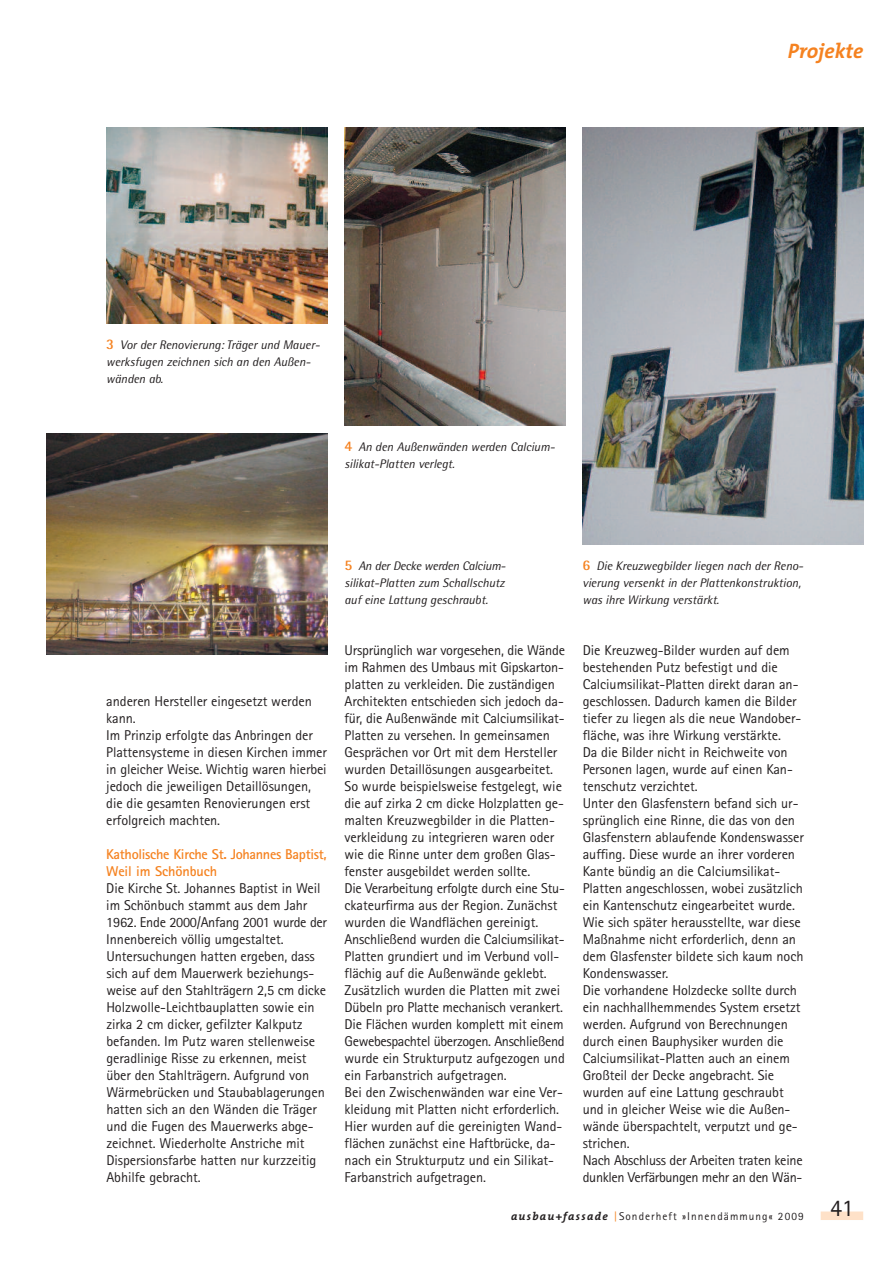
<style>
.page{position:relative;width:893px;height:1263px;background:#fff}
.page>*{position:absolute;margin:0;border:0;box-sizing:border-box;transform-origin:0 0}
.t1{font:italic 700 21px "The Mix";color:#f58220}
.t2{font:14.25px/17px "Rotis Sans Serif";letter-spacing:-.005em;color:#231f20}
.t3{font:700 14.25px/17px "Rotis Sans Serif";letter-spacing:-.02em;color:#f58220}
.t4{font:italic 12.45px/17px "Rotis Semi Sans";letter-spacing:-.005em;color:#231f20}
.t5{font:11.25px "Rotis Sans Serif";letter-spacing:.095em;color:#231f20}
.s1{font-weight:700;font-style:normal;font-size:14.7px;color:#f58220}
.s2{font-family:"The Mix";font-weight:700;font-style:italic}
.s3{color:#f58220}
</style>
<div class="page">
<div style="left:821px;top:1211px;width:42px;height:9px;background:#fee1c8"></div>
<img style="left:106px;top:128px;width:221px;height:195px">
<img style="left:47px;top:434px;width:280px;height:221px">
<img style="left:344px;top:128px;width:222px;height:297px">
<img style="left:583px;top:128px;width:280px;height:416px">
<h1 class="t1" style="left:788px;top:44px;width:77px">Projekte</h1>
<p class="t4" style="left:106px;top:337px;width:213px"><span class="s1">3</span> Vor der Renovierung: Träger und Mauer&shy;werksfugen zeichnen sich an den Außen&shy;wänden ab.</p>
<p class="t4" style="left:344px;top:439px;width:210px"><span class="s1">4</span> An den Außenwänden werden Calcium&shy;silikat-Platten verlegt.</p>
<p class="t2" style="left:106px;top:694px;width:222px">anderen Hersteller eingesetzt werden kann.<br>Im Prinzip erfolgte das Anbringen der<br>Plattensysteme in diesen Kirchen immer in gleicher Weise. Wichtig waren hierbei jedoch die jeweiligen Detaillösungen, die die gesamten Renovierungen erst erfolgreich machten.</p>
<p class="t3" style="left:106px;top:847px;width:222px">Katholische Kirche St. Johannes Baptist,<br>Weil im Schönbuch</p>
<p class="t2" style="left:106px;top:881px;width:222px">Die Kirche St. Johannes Baptist in Weil im Schönbuch stammt aus dem Jahr 1962. Ende 2000/Anfang 2001 wurde der Innenbereich völlig umgestaltet.<br>Untersuchungen hatten ergeben, dass sich auf dem Mauerwerk beziehungs&shy;weise auf den Stahlträgern 2,5 cm dicke Holzwolle-Leichtbauplatten sowie ein zirka 2 cm dicker, gefilzter Kalkputz befanden. Im Putz waren stellenweise geradlinige Risse zu erkennen, meist über den Stahlträgern. Aufgrund von Wärmebrücken und Staubablagerungen hatten sich an den Wänden die Träger und die Fugen des Mauerwerks abge&shy;zeichnet. Wiederholte Anstriche mit Dispersionsfarbe hatten nur kurzzeitig Abhilfe gebracht.</p>
<p class="t4" style="left:344px;top:558px;width:162px;text-align:justify"><span class="s1">5</span> An der Decke werden Calcium&shy;silikat-Platten zum Schallschutz auf eine Lattung geschraubt.</p>
<p class="t4" style="left:583px;top:558px;width:220px;text-align:justify"><span class="s1">6</span> Die Kreuzwegbilder liegen nach der Reno&shy;vierung versenkt in der Plattenkonstruktion, was ihre Wirkung verstärkt.</p>
<p class="t2" style="left:345px;top:643px;width:222px">Ursprünglich war vorgesehen, die Wände im Rahmen des Umbaus mit Gipskarton&shy;platten zu verkleiden. Die zuständigen Architekten entschieden sich jedoch da&shy;für, die Außenwände mit Calciumsilikat-Platten zu versehen. In gemeinsamen Gesprächen vor Ort mit dem Hersteller wurden Detaillösungen ausgearbeitet.<br>So wurde beispielsweise festgelegt, wie die auf zirka 2 cm dicke Holzplatten ge&shy;malten Kreuzwegbilder in die Platten&shy;verkleidung zu integrieren waren oder wie die Rinne unter dem großen Glas&shy;fenster ausgebildet werden sollte.<br>Die Verarbeitung erfolgte durch eine Stu&shy;ckateurfirma aus der Region. Zunächst wurden die Wandflächen gereinigt.<br>Anschließend wurden die Calciumsilikat-Platten grundiert und im Verbund voll&shy;flächig auf die Außenwände geklebt.<br>Zusätzlich wurden die Platten mit zwei Dübeln pro Platte mechanisch verankert.<br>Die Flächen wurden komplett mit einem Gewebespachtel überzogen. Anschließend wurde ein Strukturputz aufgezogen und ein Farbanstrich aufgetragen.<br>Bei den Zwischenwänden war eine Ver&shy;kleidung mit Platten nicht erforderlich.<br>Hier wurden auf die gereinigten Wand&shy;flächen zunächst eine Haftbrücke, da&shy;nach ein Strukturputz und ein Silikat-Farbanstrich aufgetragen.</p>
<p class="t2" style="left:583px;top:643px;width:223px">Die Kreuzweg-Bilder wurden auf dem bestehenden Putz befestigt und die Calciumsilikat-Platten direkt daran an&shy;geschlossen. Dadurch kamen die Bilder tiefer zu liegen als die neue Wandober&shy;fläche, was ihre Wirkung verstärkte.<br>Da die Bilder nicht in Reichweite von Personen lagen, wurde auf einen Kan&shy;tenschutz verzichtet.<br>Unter den Glasfenstern befand sich ur&shy;sprünglich eine Rinne, die das von den Glasfenstern ablaufende Kondenswasser auffing. Diese wurde an ihrer vorderen Kante bündig an die Calciumsilikat-Platten angeschlossen, wobei zusätzlich ein Kantenschutz eingearbeitet wurde.<br>Wie sich später herausstellte, war diese Maßnahme nicht erforderlich, denn an dem Glasfenster bildete sich kaum noch Kondenswasser.<br>Die vorhandene Holzdecke sollte durch ein nachhallhemmendes System ersetzt werden. Aufgrund von Berechnungen durch einen Bauphysiker wurden die Calciumsilikat-Platten auch an einem Großteil der Decke angebracht. Sie wurden auf eine Lattung geschraubt und in gleicher Weise wie die Außen&shy;wände überspachtelt, verputzt und ge&shy;strichen.<br>Nach Abschluss der Arbeiten traten keine dunklen Verfärbungen mehr an den Wän-</p>
<p class="t5" style="left:511px;top:1212px;width:344px"><span class="s2">ausbau+fassade</span> <span class="s3">|</span>Sonderheft »Innendämmung« 2009 <sup>41</sup></p>
</div>
